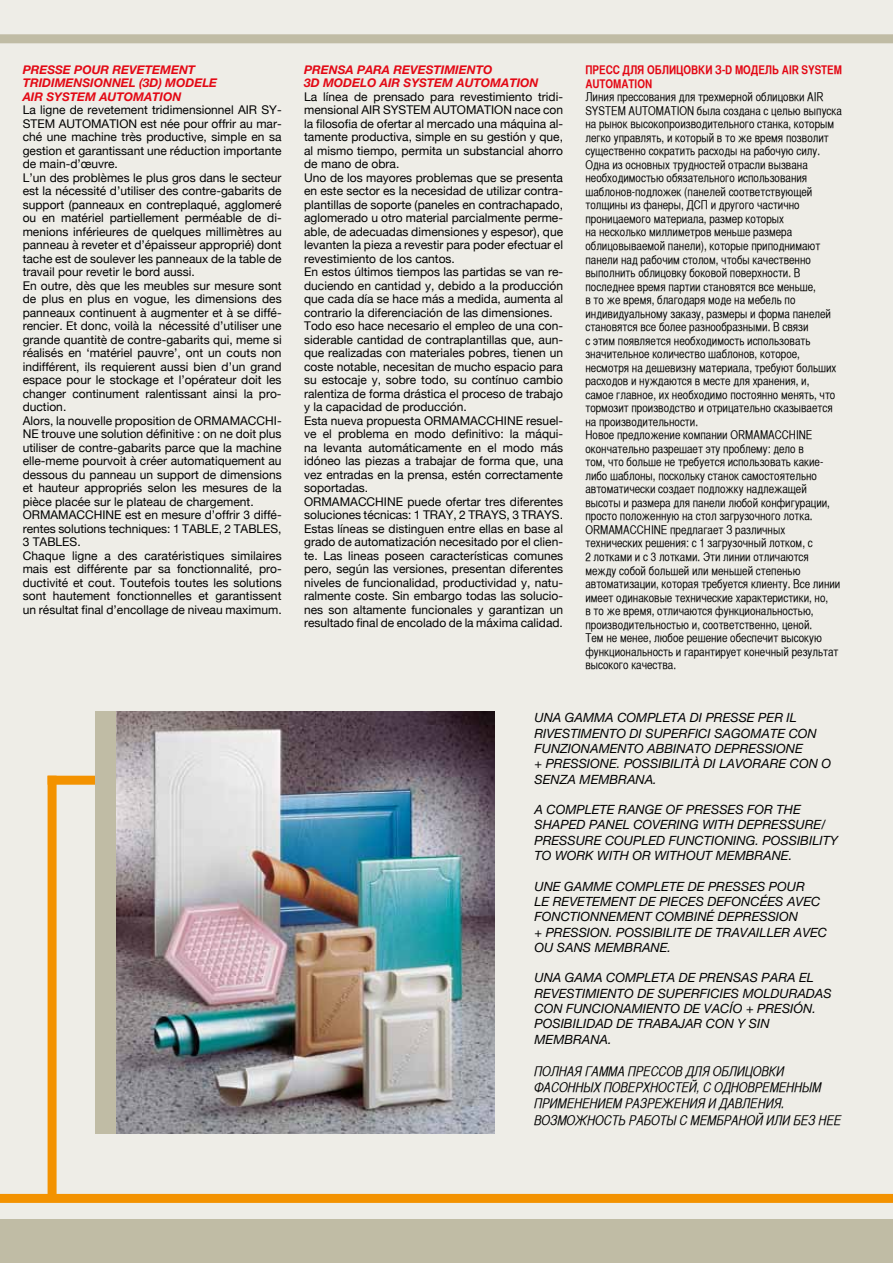
<style>
.page{position:relative;width:893px;height:1263px;background:#eeede7}
.page>*{position:absolute;margin:0;border:0;box-sizing:border-box;transform-origin:0 0}
.t1{font:13.5px/16.2px "Helvetica CY Oblique";color:#000}
.t2{font:italic 12.75px/15.3px "Helvetica Neue LT Std";color:#000}
.t3{font:12px/13.5px "Helvetica Neue";color:#000}
.t4{font:12px/13.5px "Helvetica CY Plain";color:#000}
.t5{font:italic 700 12px/13.5px "Helvetica Neue LT Std";color:#e30915}
.t6{font:12px/13.5px "Helvetica CY Bold";color:#e30613}
</style>
<div class="page">
<div style="left:0;top:1220px;width:893px;height:43px;background:#c0bca5"></div>
<div style="left:0;top:34px;width:893px;height:9px;background:#c0bca5"></div>
<div style="left:0;top:1194px;width:893px;height:9px;background:#f39200"></div>
<div style="left:48px;top:776px;width:322px;height:9px;background:#f39200"></div>
<div style="left:48px;top:776px;width:9px;height:425px;background:#f39200"></div>
<div style="left:95px;top:712px;width:399px;height:422px;background:#c0bca5"></div>
<img style="left:116px;top:712px;width:378px;height:422px">
<p class="t5" style="left:23px;top:63px;width:196px">PRESSE POUR REVETEMENT<br>TRIDIMENSIONNEL (3D) MODELE<br>AIR SYSTEM AUTOMATION</p>
<p class="t3" style="left:23px;top:103px;width:261px">La ligne de revetement tridimensionnel AIR SY-STEM AUTOMATION est née pour offrir au mar&shy;ché une machine très productive, simple en sa gestion et garantissant une réduction importante de main-d’œuvre.<br>L’un des problèmes le plus gros dans le secteur est la nécessité d’utiliser des contre-gabarits de support (panneaux en contreplaqué, agglomeré ou en matériel partiellement perméable de di&shy;menions inférieures de quelques millimètres au panneau à reveter et d’épaisseur approprié) dont tache est de soulever les panneaux de la table de travail pour revetir le bord aussi.<br>En outre, dès que les meubles sur mesure sont de plus en plus en vogue, les dimensions des panneaux continuent à augmenter et à se diffé&shy;rencier. Et donc, voilà la nécessité d’utiliser une grande quantitè de contre-gabarits qui, meme si réalisés en ‘matériel pauvre’, ont un couts non indifférent, ils requierent aussi bien d’un grand espace pour le stockage et l’opérateur doit les changer continument ralentissant ainsi la pro&shy;duction.<br>Alors, la nouvelle proposition de ORMAMACCHI-NE trouve une solution définitive : on ne doit plus utiliser de contre-gabarits parce que la machine elle-meme pourvoit à créer automatiquement au dessous du panneau un support de dimensions et hauteur appropriés selon les mesures de la pièce placée sur le plateau de chargement.<br>ORMAMACCHINE est en mesure d’offrir 3 diffé&shy;rentes solutions techniques: 1 TABLE, 2 TABLES, 3 TABLES.<br>Chaque ligne a des caratéristiques similaires mais est différente par sa fonctionnalité, pro&shy;ductivité et cout. Toutefois toutes les solutions sont hautement fonctionnelles et garantissent un résultat final d’encollage de niveau maximum.</p>
<p class="t5" style="left:304px;top:63px;width:236px">PRENSA PARA REVESTIMIENTO<br>3D MODELO AIR SYSTEM AUTOMATION</p>
<p class="t3" style="left:304px;top:90px;width:260px">La línea de prensado para revestimiento tridi&shy;mensional AIR SYSTEM AUTOMATION nace con la filosofia de ofertar al mercado una máquina al&shy;tamente productiva, simple en su gestión y que, al mismo tiempo, permita un substancial ahorro de mano de obra.<br>Uno de los mayores problemas que se presenta en este sector es la necesidad de utilizar contra&shy;plantillas de soporte (paneles en contrachapado, aglomerado u otro material parcialmente perme&shy;able, de adecuadas dimensiones y espesor), que levanten la pieza a revestir para poder efectuar el revestimiento de los cantos.<br>En estos últimos tiempos las partidas se van re&shy;duciendo en cantidad y, debido a la producción que cada día se hace más a medida, aumenta al contrario la diferenciación de las dimensiones.<br>Todo eso hace necesario el empleo de una con&shy;siderable cantidad de contraplantillas que, aun&shy;que realizadas con materiales pobres, tienen un coste notable, necesitan de mucho espacio para su estocaje y, sobre todo, su contínuo cambio ralentiza de forma drástica el proceso de trabajo y la capacidad de producción.<br>Esta nueva propuesta ORMAMACCHINE resuel&shy;ve el problema en modo definitivo: la máqui&shy;na levanta automáticamente en el modo más idóneo las piezas a trabajar de forma que, una vez entradas en la prensa, estén correctamente soportadas.<br>ORMAMACCHINE puede ofertar tres diferentes soluciones técnicas: 1 TRAY, 2 TRAYS, 3 TRAYS.<br>Estas líneas se distinguen entre ellas en base al grado de automatización necesitado por el clien&shy;te. Las lineas poseen características comunes pero, según las versiones, presentan diferentes niveles de funcionalidad, productividad y, natu&shy;ralmente coste. Sin embargo todas las solucio&shy;nes son altamente funcionales y garantizan un resultado final de encolado de la máxima calidad.</p>
<p class="t6" style="left:585px;top:63px;width:258px">ПPECС ДЛЯ ОБЛИЦОВКИ З-D МОДЕЛЬ AIR SYSTEM<br>AUTOMATION</p>
<p class="t4" style="left:585px;top:90px;width:258px">Линия прессования для трехмерной облицовки AIR SYSTEM AUTOMATION была создана с целью выпуска на рынок высокопроизводительного станка, которым легко управлять, и который в то же время позволит существенно сократить расходы на рабочую силу.<br>Одна из основных трудностей отрасли вызвана необходимостью обязательного использования шаблонов-подложек (панелей соответствующей толщины из фанеры, ДСП и другого частично проницаемого материала, размер которых<br>на несколько миллиметров меньше размера облицовываемой панели), которые приподнимают панели над рабочим столом, чтобы качественно выполнить облицовку боковой поверхности. В последнее время партии становятся все меньше,<br>в то же время, благодаря моде на мебель по индивидуальному заказу, размеры и форма панелей становятся все более разнообразными. В связи<br>с этим появляется необходимость использовать значительное количество шаблонов, которое, несмотря на дешевизну материала, требуют больших расходов и нуждаются в месте для хранения, и,<br>самое главное, их необходимо постоянно менять, что тормозит производство и отрицательно сказывается на производительности.<br>Новое предложение компании ORMAMACCHINE окончательно разрешает эту проблему: дело в<br>том, что больше не требуется использовать какие&shy;либо шаблоны, поскольку станок самостоятельно автоматически создает подложку надлежащей высоты и размера для панели любой конфигурации, просто положенную на стол загрузочного лотка.<br>ORMAMACCHINE предлагает З различных технических решения: с 1 загрузочный лотком, с<br>2 лотками и с 3 лотками. Эти линии отличаются между собой большей или меньшей степенью автоматизации, которая требуется клиенту. Все линии имеет одинаковые технические характеристики, но,<br>в то же время, отличаются функциональностью, производительностью и, соответственно, ценой.<br>Тем не менее, любое решение обеспечит высокую функциональность и гарантирует конечный результат высокого качества.</p>
<p class="t2" style="left:534px;top:710px;width:298px">UNA GAMMA COMPLETA DI PRESSE PER IL RIVESTIMENTO DI SUPERFICI SAGOMATE CON FUNZIONAMENTO ABBINATO DEPRESSIONE<br>+ PRESSIONE. POSSIBILITÀ DI LAVORARE CON O SENZA MEMBRANA.</p>
<p class="t2" style="left:534px;top:802px;width:22px">A COMPLETE</p>
<p class="t2" style="left:618px;top:802px;width:10px">RANGE</p>
<p class="t2" style="left:666px;top:802px;width:30px">OF PRESSES</p>
<p class="t2" style="left:747px;top:802px;width:10px">FOR</p>
<p class="t2" style="left:776px;top:802px;width:26px">THE</p>
<p class="t2" style="left:534px;top:817px;width:27px">SHAPED</p>
<p class="t2" style="left:589px;top:817px;width:10px">PANEL</p>
<p class="t2" style="left:633px;top:817px;width:10px">COVERING</p>
<p class="t2" style="left:702px;top:817px;width:45px">WITH DEPRESSURE</p>
<p class="t2" style="left:821px;top:817px;width:6px">/</p>
<p class="t2" style="left:534px;top:832px;width:10px">PRESSURE</p>
<p class="t2" style="left:605px;top:832px;width:10px">COUPLED</p>
<p class="t2" style="left:669px;top:832px;width:9px">FUNCTIONING</p>
<p class="t2" style="left:755px;top:832px;width:23px">. POSSIBILIT</p>
<p class="t2" style="left:830px;top:832px;width:9px">Y</p>
<p class="t2" style="left:534px;top:848px;width:162px">TO WOR K WITH OR WITHOUT</p>
<p class="t2" style="left:716px;top:848px;width:11px">MEMBRANE</p>
<p class="t2" style="left:789px;top:848px;width:5px">.</p>
<p class="t2" style="left:534px;top:878px;width:41px">UNE GAMME</p>
<p class="t2" style="left:616px;top:878px;width:10px">COMPLETE</p>
<p class="t2" style="left:688px;top:878px;width:30px">DE PRESSE</p>
<p class="t2" style="left:757px;top:878px;width:22px">S POUR</p>
<p class="t2" style="left:534px;top:893px;width:28px">LE REVETEMENT</p>
<p class="t2" style="left:639px;top:893px;width:29px">DE PIECES</p>
<p class="t2" style="left:707px;top:893px;width:10px">DEFONC</p>
<p class="t2" style="left:760px;top:893px;width:37px">ÉES AVEC</p>
<p class="t2" style="left:534px;top:909px;width:10px">FONCTIONNEMENT</p>
<p class="t2" style="left:655px;top:909px;width:10px">COMBIN</p>
<p class="t2" style="left:706px;top:909px;width:21px">É DEPRESSION</p>
<p class="t2" style="left:534px;top:924px;width:21px">+ PRESSION</p>
<p class="t2" style="left:609px;top:924px;width:24px">. POSSIBILITE</p>
<p class="t2" style="left:695px;top:924px;width:29px">DE TRAVAILLER</p>
<p class="t2" style="left:794px;top:924px;width:10px">AVEC</p>
<p class="t2" style="left:534px;top:939px;width:32px">OU SANS</p>
<p class="t2" style="left:595px;top:939px;width:11px">MEMBRANE</p>
<p class="t2" style="left:668px;top:939px;width:5px">.</p>
<p class="t2" style="left:534px;top:970px;width:41px">UNA GAMA</p>
<p class="t2" style="left:606px;top:970px;width:10px">COMPLETA</p>
<p class="t2" style="left:679px;top:970px;width:30px">DE PRENSAS</p>
<p class="t2" style="left:762px;top:970px;width:10px">PARA</p>
<p class="t2" style="left:799px;top:970px;width:9px">EL</p>
<p class="t2" style="left:534px;top:985px;width:9px">REVESTIMIENTO</p>
<p class="t2" style="left:637px;top:985px;width:29px">DE SUPERFICIES</p>
<p class="t2" style="left:743px;top:985px;width:10px">MOLDURADAS</p>
<p class="t2" style="left:534px;top:1001px;width:11px">CON</p>
<p class="t2" style="left:566px;top:1001px;width:10px">FUNCIONAMIENTO</p>
<p class="t2" style="left:684px;top:1001px;width:30px">DE VAC</p>
<p class="t2" style="left:729px;top:1001px;width:36px">ÍO + PRESI</p>
<p class="t2" style="left:793px;top:1001px;width:24px">ÓN.</p>
<p class="t2" style="left:534px;top:1016px;width:17px">POSIBILIDAD</p>
<p class="t2" style="left:616px;top:1016px;width:30px">DE TRABA</p>
<p class="t2" style="left:678px;top:1016px;width:38px">JAR CON</p>
<p class="t2" style="left:737px;top:1016px;width:20px">Y SIN</p>
<p class="t2" style="left:534px;top:1031px;width:11px">MEMBRANA</p>
<p class="t2" style="left:608px;top:1031px;width:5px">.</p>
<p class="t1" style="left:534px;top:1063px;width:309px">ПОЛНАЯ ГАММА ПРЕССОВ ДЛЯ ОБЛИЦОВКИ ФАСОННЫХ ПОВЕРХНОСТЕЙ, С ОДНОВРЕМЕННЫМ ПРИМЕНЕНИЕМ РАЗРЕЖЕНИЯ И ДАВЛЕНИЯ.<br>ВОЗМОЖНОСТЬ РАБОТЫ С МЕМБРАНОЙ ИЛИ БЕЗ НЕЕ</p>
</div>
